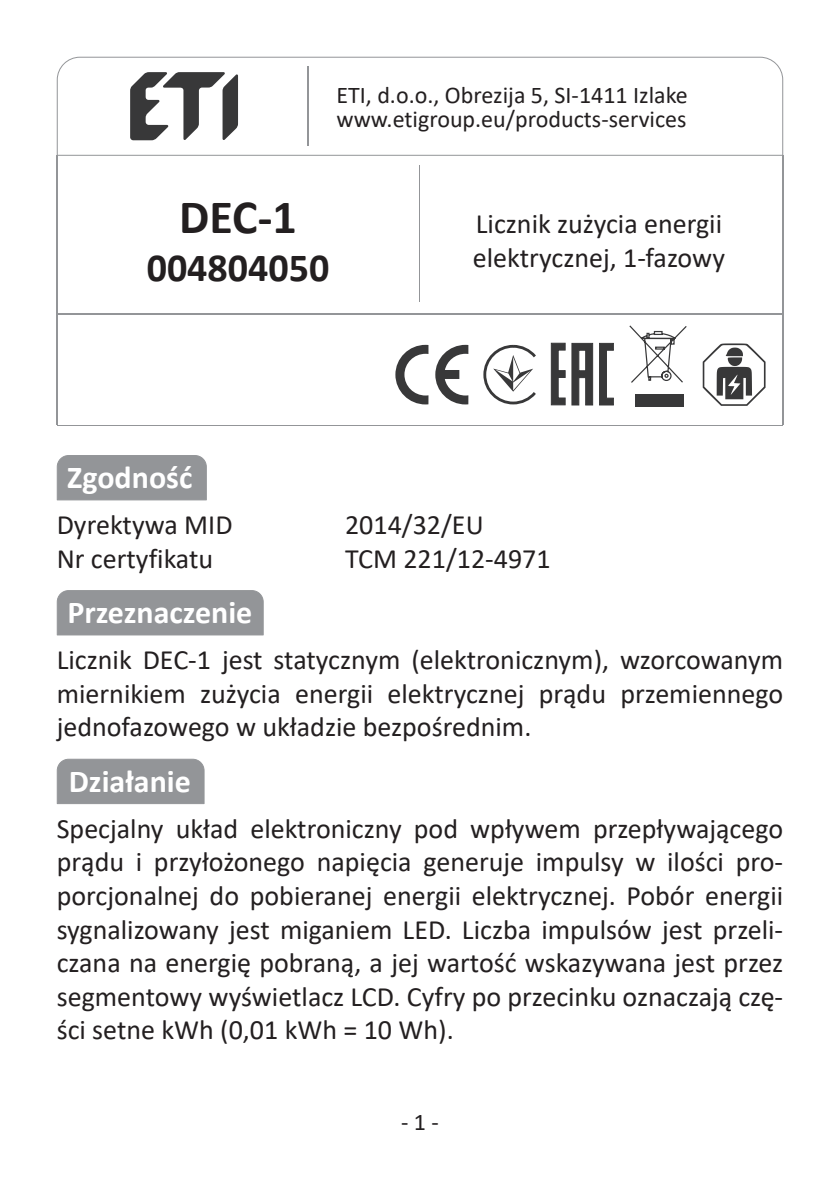
<style>
.page{position:relative;width:840px;height:1191px;background:#fff}
.page>*{position:absolute;margin:0;border:0;box-sizing:border-box;transform-origin:0 0}
.t1{font:700 48px "Calibri";color:#231f20}
.t2{font:700 40px "Calibri";color:#231f20}
.t3{font:700 32px "Calibri";color:#fff}
.t4{font:28px/33.6px "Calibri";color:#231f20;text-align:justify}
.t5{font:24px/24px "Calibri";color:#231f20}
</style>
<div class="page">
<hr style="left:418px;top:166px;width:1px;height:136px;background:#939598">
<hr style="left:57px;top:425px;width:724px;height:1px;background:#939598">
<svg style="left:57px;top:57px;width:725px;height:99px"></svg>
<div style="left:57px;top:455px;width:150px;height:45px;background:#939598"></div>
<div style="left:57px;top:590px;width:206px;height:45px;background:#939598"></div>
<div style="left:57px;top:758px;width:147px;height:46px;background:#939598"></div>
<hr style="left:57px;top:155px;width:1px;height:270px;background:#939598">
<hr style="left:781px;top:155px;width:1px;height:270px;background:#939598">
<svg style="left:550px;top:342px;width:64px;height:64px"></svg>
<svg style="left:395px;top:345px;width:73px;height:59px"></svg>
<svg style="left:629px;top:325px;width:58px;height:58px"></svg>
<div style="left:634px;top:394px;width:49px;height:13px;background:#383839"></div>
<svg style="left:702px;top:343px;width:63px;height:63px"></svg>
<svg style="left:483px;top:344px;width:53px;height:61px"></svg>
<hr style="left:57px;top:314px;width:724px;height:1px;background:#939598">
<p class="t5" style="left:336px;top:83px;width:352px">ETI, d.o.o., Obrezija 5, SI-1411 Izlake www.etigroup.eu/products-services</p>
<h1 class="t1" style="left:179px;top:183px;width:119px">DEC-1</h1>
<h2 class="t2" style="left:147px;top:240px;width:184px">004804050</h2>
<p class="t4" style="left:472px;top:206px;width:253px">Licznik zużycia energii elektrycznej, 1-fazowy</p>
<p class="t3" style="left:67px;top:454px;width:127px">Zgodność</p>
<p class="t4" style="left:57px;top:507px;width:177px">Dyrektywa MID</p>
<p class="t4" style="left:345px;top:507px;width:140px">2014/32/EU</p>
<p class="t4" style="left:57px;top:541px;width:158px">Nr certyfikatu</p>
<p class="t4" style="left:345px;top:541px;width:207px">TCM 221/12-4971</p>
<p class="t3" style="left:67px;top:589px;width:186px">Przeznaczenie</p>
<p class="t4" style="left:57px;top:642px;width:727px">Licznik DEC-1 jest statycznym (elektronicznym), wzorcowanym miernikiem zużycia energii elektrycznej prądu przemiennego jednofazowego w układzie bezpośrednim.</p>
<p class="t3" style="left:69px;top:758px;width:123px">Działanie</p>
<p class="t4" style="left:57px;top:811px;width:727px">Specjalny układ elektroniczny pod wpływem przepływającego prądu i przyłożonego napięcia generuje impulsy w ilości pro&shy;porcjonalnej do pobieranej energii elektrycznej. Pobór energii sygnalizowany jest miganiem LED. Liczba impulsów jest przeli&shy;czana na energię pobraną, a jej wartość wskazywana jest przez segmentowy wyświetlacz LCD. Cyfry po przecinku oznaczają czę&shy;ści setne kWh (0,01 kWh = 10 Wh).</p>
<p class="t5" style="left:401px;top:1109px;width:39px">- 1 -</p>
</div>
